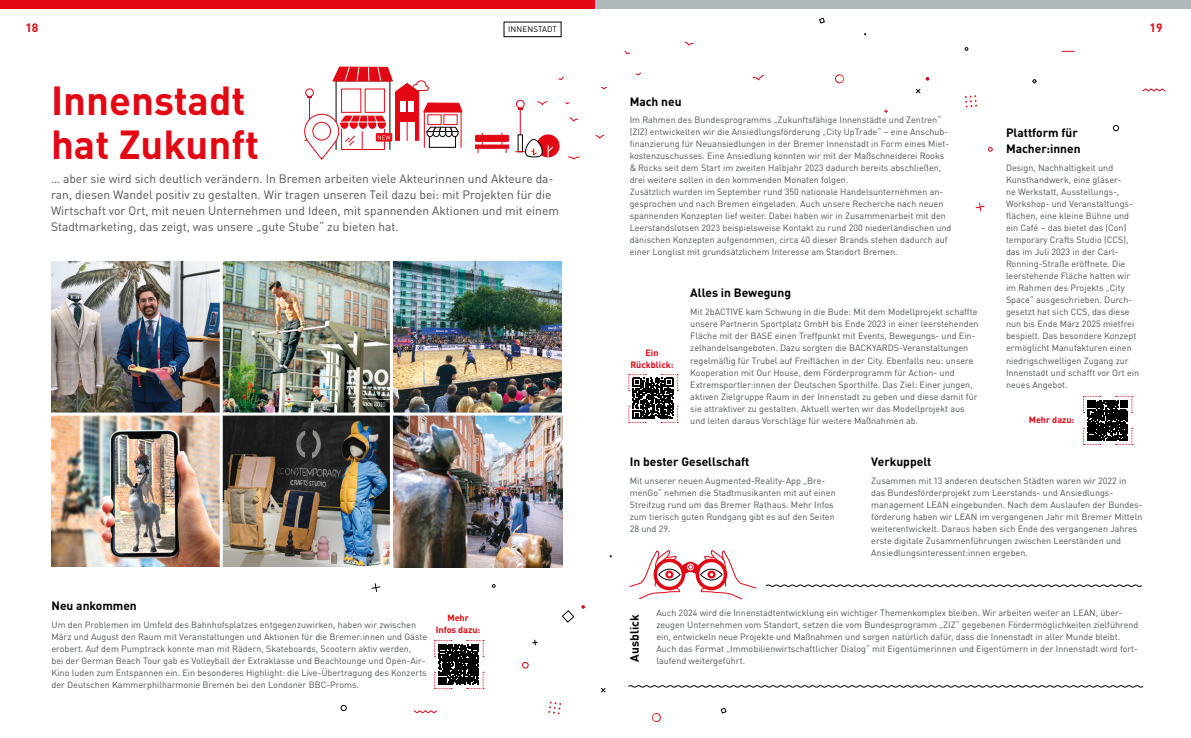
<style>
.page{position:relative;width:1191px;height:738px;background:#fff}
.page>*{position:absolute;margin:0;border:0;box-sizing:border-box;transform-origin:0 0}
.Headline{font:700 40px/44px "DINOT";color:#e30613}
.Einleitung_Hervorhebung{font:12px/16px "DINOT";color:#4c5356}
.Einleitung_Hervorhebung-2{font:700 12px/16px "DINOT";color:#000}
.t1{font:700 12px "DINOT";color:#e30613}
.Fließtext{font:9px/12px "DINOT";color:#4c5356}
.Fließtext-2{font:700 9px/12px "DINOT";color:#e30613;text-align:center}
.Einleitung_Hervorhebung-3{font:8px "DINOT";letter-spacing:.015em;color:#000}
</style>
<div class="page">
<div style="left:537px;top:135px;width:22px;height:22px;background:#e30613;border-radius:50%"></div>
<div style="left:537px;top:135px;width:22px;height:22px;border:1px solid #e30613;border-radius:50%"></div>
<svg style="left:629px;top:550px;width:127px;height:49px"></svg>
<svg style="left:964px;top:95px;width:13px;height:12px"></svg>
<svg style="left:975px;top:202px;width:9px;height:9px"></svg>
<svg style="left:1113px;top:125px;width:5px;height:6px"></svg>
<svg style="left:988px;top:147px;width:4px;height:4px"></svg>
<svg style="left:1142px;top:88px;width:24px;height:3px"></svg>
<svg style="left:925px;top:77px;width:4px;height:4px"></svg>
<div style="left:835px;top:74px;width:9px;height:9px;border:1px solid #fff;border-radius:50%"></div>
<svg style="left:915px;top:88px;width:5px;height:6px"></svg>
<svg style="left:1032px;top:79px;width:5px;height:5px"></svg>
<svg style="left:819px;top:18px;width:6px;height:6px"></svg>
<svg style="left:1061px;top:51px;width:13px;height:1px"></svg>
<svg style="left:965px;top:47px;width:3px;height:4px"></svg>
<svg style="left:548px;top:701px;width:13px;height:12px"></svg>
<svg style="left:371px;top:583px;width:9px;height:8px"></svg>
<svg style="left:341px;top:704px;width:5px;height:6px"></svg>
<svg style="left:413px;top:710px;width:25px;height:3px"></svg>
<svg style="left:581px;top:605px;width:4px;height:3px"></svg>
<div style="left:652px;top:712px;width:8px;height:9px;border:1px solid #fff;border-radius:50%"></div>
<svg style="left:601px;top:688px;width:5px;height:4px"></svg>
<svg style="left:562px;top:610px;width:12px;height:12px"></svg>
<svg style="left:720px;top:707px;width:6px;height:6px"></svg>
<svg style="left:522px;top:661px;width:6px;height:6px"></svg>
<svg style="left:532px;top:639px;width:6px;height:6px"></svg>
<div style="left:516px;top:100px;width:8px;height:8px;border:1px solid #e30613;border-radius:50%"></div>
<div style="left:475px;top:135px;width:33px;height:6px;background:#e30613"></div>
<div style="left:475px;top:135px;width:34px;height:7px;border:1px solid #e30613"></div>
<svg style="left:475px;top:144px;width:34px;height:5px"></svg>
<svg style="left:502px;top:142px;width:5px;height:10px"></svg>
<svg style="left:478px;top:142px;width:5px;height:10px"></svg>
<svg style="left:515px;top:101px;width:38px;height:57px"></svg>
<svg style="left:752px;top:75px;width:12px;height:5px"></svg>
<svg style="left:595px;top:135px;width:9px;height:3px"></svg>
<svg style="left:684px;top:41px;width:10px;height:4px"></svg>
<svg style="left:569px;top:117px;width:9px;height:4px"></svg>
<svg style="left:568px;top:156px;width:12px;height:3px"></svg>
<svg style="left:558px;top:76px;width:6px;height:4px"></svg>
<svg style="left:624px;top:51px;width:6px;height:3px"></svg>
<svg style="left:304px;top:66px;width:159px;height:94px"></svg>
<img style="left:51px;top:261px;width:511px;height:305px">
<hr style="left:220px;top:254px;width:3px;height:316px;background:#fff">
<hr style="left:390px;top:254px;width:3px;height:316px;background:#fff">
<hr style="left:49px;top:412px;width:523px;height:3px;background:#fff">
<svg style="left:766px;top:584px;width:376px;height:3px"></svg>
<svg style="left:628px;top:685px;width:515px;height:2px"></svg>
<svg style="left:628px;top:374px;width:50px;height:49px"></svg>
<div style="left:0;top:0;width:595px;height:9px;background:#e30613"></div>
<div style="left:595px;top:0;width:596px;height:9px;background:#b1b8bc"></div>
<svg style="left:434px;top:639px;width:50px;height:49px"></svg>
<svg style="left:1083px;top:396px;width:49px;height:49px"></svg>
<div style="left:503px;top:22px;width:58px;height:15px;border:1px solid #000"></div>
<h2 class="t1" style="left:25px;top:18px;width:15px">18</h2>
<h2 class="t1" style="left:1149px;top:18px;width:15px">19</h2>
<p class="Einleitung_Hervorhebung-3" style="left:508px;top:23px;width:50px">INNENSTADT</p>
<p class="Headline" style="left:51px;top:76px;width:210px">Innenstadt hat Zukunft</p>
<p class="Einleitung_Hervorhebung" style="left:51px;top:170px;width:509px">… aber sie wird sich deutlich verändern. In Bremen arbeiten viele Akteurinnen und Akteure da&shy;ran, diesen Wandel positiv zu gestalten. Wir tragen unseren Teil dazu bei: mit Projekten für die Wirtschaft vor Ort, mit neuen Unternehmen und Ideen, mit spannenden Aktionen und mit einem Stadtmarketing, das zeigt, was unsere „gute Stube“ zu bieten hat.</p>
<p class="Einleitung_Hervorhebung-2" style="left:52px;top:596px;width:87px">Neu ankommen</p>
<p class="Fließtext" style="left:52px;top:617px;width:377px">Um den Problemen im Umfeld des Bahnhofsplatzes entgegenzuwirken, haben wir zwischen März und August den Raum mit Veranstaltungen und Aktionen für die Bremer:innen und Gäste erobert. Auf dem Pumptrack konnte man mit Rädern, Skateboards, Scootern aktiv werden,<br>bei der German Beach Tour gab es Volleyball der Extraklasse und Beachlounge und Open-Air-Kino luden zum Entspannen ein. Ein besonderes Highlight: die Live-Übertragung des Konzerts der Deutschen Kammerphilharmonie Bremen bei den Londoner BBC-Proms.</p>
<p class="Fließtext-2" style="left:436px;top:610px;width:46px">Mehr<br>Infos dazu:</p>
<p class="Einleitung_Hervorhebung-2" style="left:629px;top:92px;width:53px">Mach neu</p>
<p class="Fließtext" style="left:629px;top:113px;width:321px">Im Rahmen des Bundesprogramms „Zukunftsfähige Innenstädte und Zentren“ (ZIZ) entwickelten wir die Ansiedlungsförderung „City UpTrade“ – eine Anschub&shy;finanzierung für Neuansiedlungen in der Bremer Innenstadt in Form eines Miet&shy;kostenzuschusses. Eine Ansiedlung konnten wir mit der Maßschneiderei Rooks &amp; Rocks seit dem Start im zweiten Halbjahr 2023 dadurch bereits abschließen, drei weitere sollen in den kommenden Monaten folgen.</p>
<p class="Fließtext" style="left:629px;top:185px;width:323px">Zusätzlich wurden im September rund 350 nationale Handelsunternehmen an&shy;gesprochen und nach Bremen eingeladen. Auch unsere Recherche nach neuen spannenden Konzepten lief weiter. Dabei haben wir in Zusammenarbeit mit den Leerstandslotsen 2023 beispielsweise Kontakt zu rund 200 niederländischen und dänischen Konzepten aufgenommen, circa 40 dieser Brands stehen dadurch auf einer Longlist mit grundsätzlichem Interesse am Standort Bremen.</p>
<p class="Fließtext-2" style="left:630px;top:346px;width:45px">Ein<br>Rückblick:</p>
<p class="Einleitung_Hervorhebung-2" style="left:690px;top:284px;width:102px">Alles in Bewegung</p>
<p class="Fließtext" style="left:690px;top:305px;width:290px">Mit 2bACTIVE kam Schwung in die Bude: Mit dem Modellprojekt schaffte unsere Partnerin Sportplatz GmbH bis Ende 2023 in einer leerstehenden Fläche mit der BASE einen Treffpunkt mit Events, Bewegungs- und Ein&shy;zelhandelsangeboten. Dazu sorgten die BACKYARDS-Veranstaltungen regelmäßig für Trubel auf Freiflächen in der City. Ebenfalls neu: unsere Kooperation mit Our House, dem Förderprogramm für Action- und Extremsportler:innen der Deutschen Sporthilfe. Das Ziel: Einer jungen, aktiven Zielgruppe Raum in der Innenstadt zu geben und diese damit für sie attraktiver zu gestalten. Aktuell werten wir das Modellprojekt aus und leiten daraus Vorschläge für weitere Maßnahmen ab.</p>
<p class="Einleitung_Hervorhebung-2" style="left:630px;top:452px;width:121px">In bester Gesellschaft</p>
<p class="Einleitung_Hervorhebung-2" style="left:871px;top:452px;width:62px">Verkuppelt</p>
<p class="Einleitung_Hervorhebung-2" style="left:1006px;top:124px;width:76px">Plattform für<br>Macher:innen</p>
<p class="Fließtext" style="left:1006px;top:161px;width:135px">Design, Nachhaltigkeit und<br>Kunsthandwerk, eine gläser-<br>ne Werkstatt, Ausstellungs-,<br>Workshop- und Veranstaltungs&shy;flächen, eine kleine Bühne und ein Café – das bietet das (Con) temporary Crafts Studio (CCS), das im Juli 2023 in der Carl-<br>Ronning-Straße eröffnete. Die leerstehende Fläche hatten wir im Rahmen des Projekts „City<br>Space“ ausgeschrieben. Durch&shy;gesetzt hat sich CCS, das diese nun bis Ende März 2025 mietfrei bespielt. Das besondere Konzept ermöglicht Manufakturen einen niedrigschwelligen Zugang zur<br>Innenstadt und schafft vor Ort ein neues Angebot.</p>
<p class="Fließtext-2" style="left:1028px;top:412px;width:47px">Mehr dazu:</p>
<p class="Fließtext" style="left:630px;top:473px;width:207px">Mit unserer neuen Augmented-Reality-App „Bre&shy;menGo“ nehmen die Stadtmusikanten mit auf einen Streifzug rund um das Bremer Rathaus. Mehr Infos zum tierisch guten Rundgang gibt es auf den Seiten 28 und 29.</p>
<p class="Fließtext" style="left:871px;top:473px;width:273px">Zusammen mit 13 anderen deutschen Städten waren wir 2022 in das Bundesförderprojekt zum Leerstands- und Ansiedlungs&shy;management LEAN eingebunden. Nach dem Auslaufen der Bundes&shy;förderung haben wir LEAN im vergangenen Jahr mit Bremer Mitteln weiterentwickelt. Daraus haben sich Ende des vergangenen Jahres erste digitale Zusammenführungen zwischen Leerständen und Ansiedlungsinteressent:innen ergeben.</p>
<p class="Einleitung_Hervorhebung-2" style="left:625px;top:661px;width:48px;rotate:-90deg">Ausblick</p>
<p class="Fließtext" style="left:656px;top:605px;width:483px">Auch 2024 wird die Innenstadtentwicklung ein wichtiger Themenkomplex bleiben. Wir arbeiten weiter an LEAN, über&shy;zeugen Unternehmen vom Standort, setzen die vom Bundesprogramm „ZIZ“ gegebenen Fördermöglichkeiten zielführend ein, entwickeln neue Projekte und Maßnahmen und sorgen natürlich dafür, dass die Innenstadt in aller Munde bleibt.<br>Auch das Format „Immobilienwirtschaftlicher Dialog“ mit Eigentümerinnen und Eigentümern in der Innenstadt wird fort&shy;laufend weitergeführt.</p>
</div>
